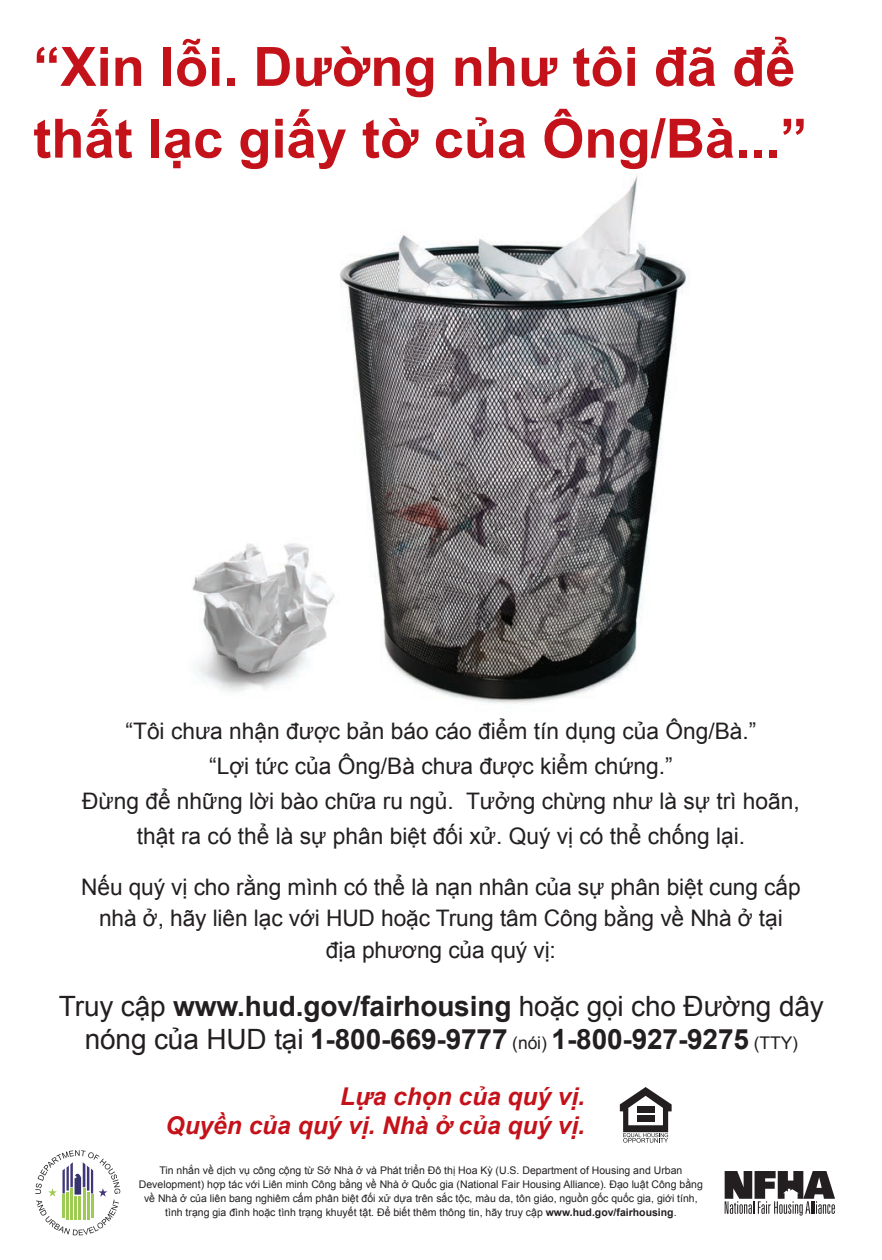
<style>
.page{position:relative;width:882px;height:1260px;background:#fff}
.page>*{position:absolute;margin:0;border:0;box-sizing:border-box;transform-origin:0 0}
.t1{font:700 54.25px/71.8px "Arial";color:#c4121a}
.t2{font:700 28px/33.2px "Arial";letter-spacing:-.005em;color:#231f20;text-align:center}
.t3{font:italic 700 24.5px/29.4px "Arial";color:#c4121a;text-align:right}
.t4{font:22.75px/35px "Arial";color:#231f20;text-align:center}
.t5{font:10.5px/14px "Arial";color:#231f20;text-align:center}
.s1{font-weight:400}
.s2{font-weight:400;font-size:17.5px}
.s3{font-weight:700}
</style>
<div class="page">
<img style="left:192px;top:176px;width:495px;height:528px">
<svg style="left:620px;top:1087px;width:52px;height:56px"></svg>
<svg style="left:35px;top:1150px;width:85px;height:85px"></svg>
<hr style="left:62px;top:1195px;width:3px;height:23px;background:#9dcb54">
<hr style="left:67px;top:1192px;width:2px;height:28px;background:#9dcb54">
<hr style="left:70px;top:1188px;width:3px;height:32px;background:#9dcb54">
<hr style="left:87px;top:1192px;width:2px;height:28px;background:#9dcb54">
<hr style="left:91px;top:1195px;width:2px;height:23px;background:#9dcb54">
<hr style="left:83px;top:1188px;width:2px;height:32px;background:#9dcb54">
<hr style="left:75px;top:1196px;width:2px;height:24px;background:#9dcb54">
<hr style="left:79px;top:1196px;width:2px;height:24px;background:#9dcb54">
<svg style="left:725px;top:1171px;width:110px;height:45px"></svg>
<h1 class="t1" style="left:33px;top:33px;width:776px">“Xin lỗi. Dường như tôi đã để thất lạc giấy tờ của Ông/Bà...”</h1>
<p class="t4" style="left:82px;top:714px;width:719px">“Tôi chưa nhận được bản báo cáo điểm tín dụng của Ông/Bà.”<br>“Lợi tức của Ông/Bà chưa được kiểm chứng.”<br>Đừng để những lời bào chữa ru ngủ. Tưởng chừng như là sự trì hoãn, thật ra có thể là sự phân biệt đối xử. Quý vị có thể chống lại.</p>
<p class="t4" style="left:81px;top:871px;width:721px;line-height:31.5px">Nếu quý vị cho rằng mình có thể là nạn nhân của sự phân biệt cung cấp nhà ở, hãy liên lạc với HUD hoặc Trung tâm Công bằng về Nhà ở tại<br>địa phương của quý vị:</p>
<h2 class="t2" style="left:59px;top:990px;width:766px"><span class="s1">Truy cập</span> www.hud.gov/fairhousing <span class="s1">hoặc gọi cho Đường dây nóng của HUD tại</span> 1-800-669-9777 <span class="s2">(nói)</span> 1-800-927-9275 <span class="s2">(TTY)</span></h2>
<h3 class="t3" style="left:166px;top:1082px;width:421px">Lựa chọn của quý vị.<br>Quyền của quý vị. Nhà ở của quý vị.</h3>
<p class="t5" style="left:139px;top:1163px;width:565px">Tin nhắn về dịch vụ công cộng từ Sở Nhà ở và Phát triển Đô thị Hoa Kỳ (U.S. Department of Housing and Urban Development) hợp tác với Liên minh Công bằng về Nhà ở Quốc gia (National Fair Housing Alliance). Đạo luật Công bằng về Nhà ở của liên bang nghiêm cấm phân biệt đối xử dựa trên sắc tộc, màu da, tôn giáo, nguồn gốc quốc gia, giới tính, tình trạng gia đình hoặc tình trạng khuyết tật. Để biết thêm thông tin, hãy truy cập <span class="s3">www.hud.gov/fairhousing</span>.</p>
</div>
